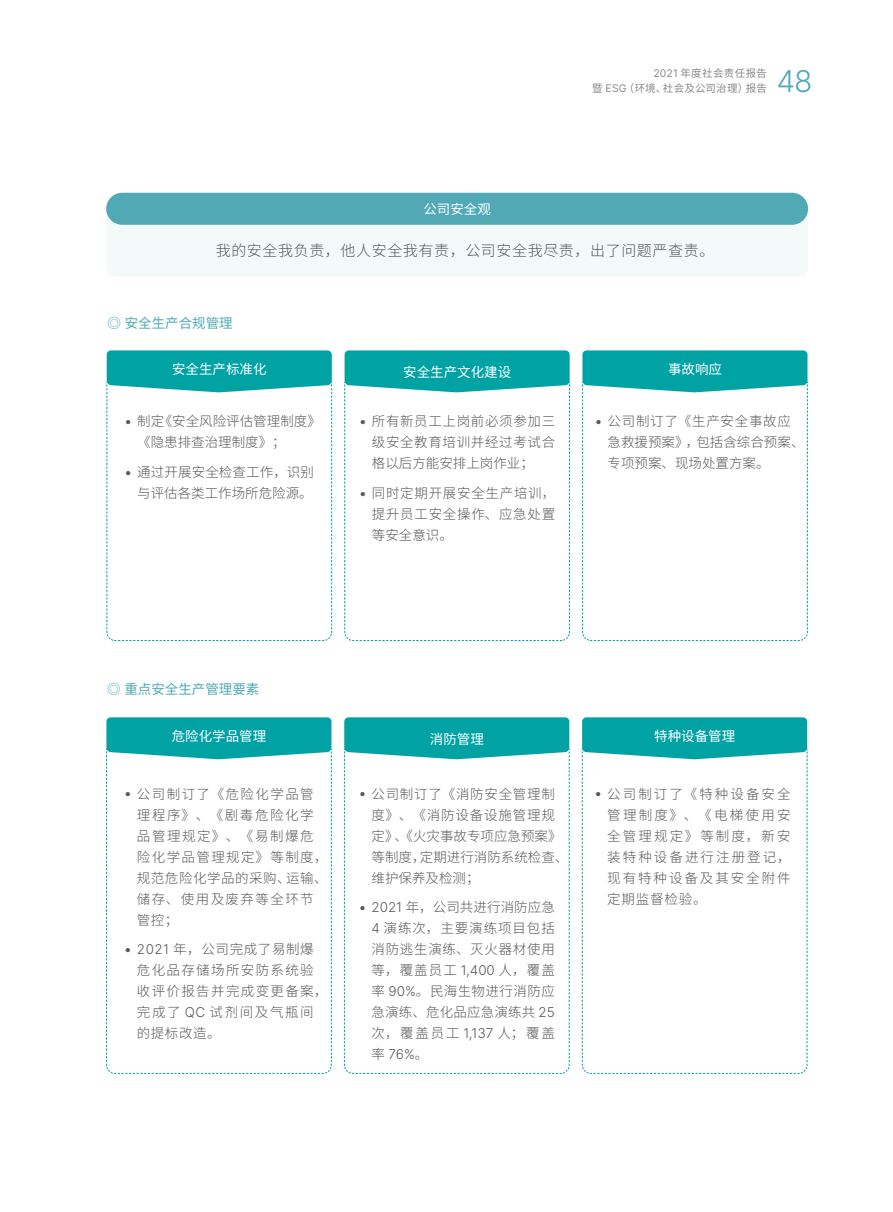
<style>
.page{position:relative;width:893px;height:1212px;background:#fff}
.page>*{position:absolute;margin:0;border:0;box-sizing:border-box;transform-origin:0 0}
.t1{font:300 30px "Inter";color:#50a9b5}
.t2{font:300 15px "Source Han Sans SC";letter-spacing:.04em;color:#595757}
.t3{font:300 13.5px/21px "Source Han Sans SC";letter-spacing:.055em;color:#595757;text-align:justify}
.t4{font:300 13.5px/21px "Source Han Sans SC";color:#595757}
.t5{font:300 13.5px/21px "Source Han Sans SC";letter-spacing:.105em;color:#595757}
.t6{font:300 13.5px/21px "Source Han Sans SC";letter-spacing:.1em;color:#595757}
.t7{font:13.5px "Source Han Sans SC";color:#fff}
.t8{font:13.5px "Source Han Sans SC";color:#50a9b5}
.t9{font:300 13.5px "Inter";color:#595757}
.t10{font:10.5px/15px "Source Han Sans SC";letter-spacing:.02em;color:#898989;text-align:right}
.s1{font-family:"Inter"}
.s2{font-family:"Inter";font-weight:400}
.s3{font-family:"Source Han Sans SC"}
</style>
<div class="page">
<div style="left:106px;top:202px;width:702px;height:75px;background:#f4f9fa;border-radius:9px"></div>
<div style="left:106px;top:193px;width:702px;height:32px;background:#50a9b5;border-radius:16px"></div>
<div style="left:107px;top:350px;width:225px;height:35px;background:#00a2a4;border-radius:4px"></div>
<div style="left:345px;top:350px;width:225px;height:35px;background:#00a2a4;border-radius:4px"></div>
<div style="left:582px;top:350px;width:225px;height:35px;background:#00a2a4;border-radius:4px"></div>
<svg style="left:106px;top:381px;width:226px;height:260px"></svg>
<svg style="left:344px;top:381px;width:226px;height:260px"></svg>
<svg style="left:582px;top:381px;width:226px;height:260px"></svg>
<div style="left:106px;top:717px;width:225px;height:35px;background:#00a2a4;border-radius:4px"></div>
<div style="left:344px;top:717px;width:225px;height:35px;background:#00a2a4;border-radius:4px"></div>
<div style="left:582px;top:717px;width:225px;height:35px;background:#00a2a4;border-radius:4px"></div>
<svg style="left:106px;top:748px;width:226px;height:326px"></svg>
<svg style="left:344px;top:748px;width:226px;height:326px"></svg>
<svg style="left:581px;top:748px;width:227px;height:326px"></svg>
<p class="t7" style="left:423px;top:201px;width:69px">公司安全观</p>
<p class="t10" style="left:592px;top:66px;width:176px"><span class="s1">2021</span> 年度社会责任报告<br>暨 <span class="s1">ESG</span>（环境、社会及公司治理）报告</p>
<h1 class="t1" style="left:777px;top:60px;width:37px">48</h1>
<p class="t2" style="left:216px;top:242px;width:500px">我的安全我负责，他人安全我有责，公司安全我尽责，出了问题严查责。</p>
<p class="t8" style="left:108px;top:315px;width:127px">◎ 安全生产合规管理</p>
<p class="t7" style="left:172px;top:362px;width:96px">安全生产标准化</p>
<p class="t7" style="left:403px;top:364px;width:109px">安全生产文化建设</p>
<p class="t7" style="left:668px;top:362px;width:55px">事故响应</p>
<p class="t4" style="left:137px;top:411px;width:185px;text-indent:-13px"><span class="s2">•</span> 制定《安全风险评估管理制度》《隐患排查治理制度》；</p>
<p class="t4" style="left:124px;top:462px;width:191px;text-align:right"><span class="s2">•</span> 通过开展安全检查工作，识别与评估各类工作场所危险源。</p>
<p class="t3" style="left:372px;top:411px;width:185px;text-indent:-13px"><span class="s2">•</span> 所有新员工上岗前必须参加三级安全教育培训并经过考试合格以后方能安排上岗作业；</p>
<p class="t3" style="left:372px;top:483px;width:185px;text-indent:-13px"><span class="s2">•</span> 同时定期开展安全生产培训，提升员工安全操作、应急处置等安全意识。</p>
<p class="t4" style="left:608px;top:411px;width:198px;text-indent:-13px"><span class="s2">•</span> 公司制订了《生产安全事故应急救援预案》，包括含综合预案、专项预案、现场处置方案。</p>
<p class="t8" style="left:107px;top:681px;width:154px">◎ 重点安全生产管理要素</p>
<p class="t7" style="left:172px;top:729px;width:96px">危险化学品管理</p>
<p class="t7" style="left:430px;top:731px;width:55px">消防管理</p>
<p class="t7" style="left:654px;top:729px;width:82px">特种设备管理</p>
<p class="t5" style="left:137px;top:783px;width:192px;text-indent:-13px"><span class="s2">•</span> 公司制订了《危险化学品管理程序》、《剧毒危险化学品管理规定》、《易制爆危险化学品管理规定》等制度，规范危险化学品的采购、运输、储存、使用及废弃等全环节管控；</p>
<p class="t6" style="left:137px;top:939px;width:192px;text-indent:-13px"><span class="s2">•</span> <span class="s1">2021</span> 年，公司完成了易制爆危化品存储场所安防系统验收评价报告并完成变更备案，完成了 <span class="s1">QC</span> 试剂间及气瓶间的提标改造。</p>
<p class="t4" style="left:371px;top:783px;width:198px;text-indent:-13px"><span class="s2">•</span> 公司制订了《消防安全管理制度》、《消防设备设施管理规定》、《火灾事故专项应急预案》等制度，定期进行消防系统检查、维护保养及检测；</p>
<p class="t3" style="left:371px;top:897px;width:185px;text-indent:-13px"><span class="s2">•</span> <span class="s1">2021</span> 年，公司共进行消防应急<span class="s1">4</span> 演练次，主要演练项目包括消防逃生演练、灭火器材使用等，覆盖员工 <span class="s1">1,400</span> 人，覆盖率 <span class="s1">90%</span>。民海生物进行消防应急演练、危化品应急演练共 <span class="s1">25</span>次，覆盖员工 <span class="s1">1,137</span> 人；覆盖</p>
<p class="t9" style="left:371px;top:1045px;width:58px"><span class="s3">率</span> 76%<span class="s3">。</span></p>
<p class="t3" style="left:607px;top:783px;width:185px;text-indent:-13px"><span class="s2">•</span> 公司制订了《特种设备安全管理制度》、《电梯使用安全管理规定》等制度，新安装特种设备进行注册登记，现有特种设备及其安全附件定期监督检验。</p>
</div>
